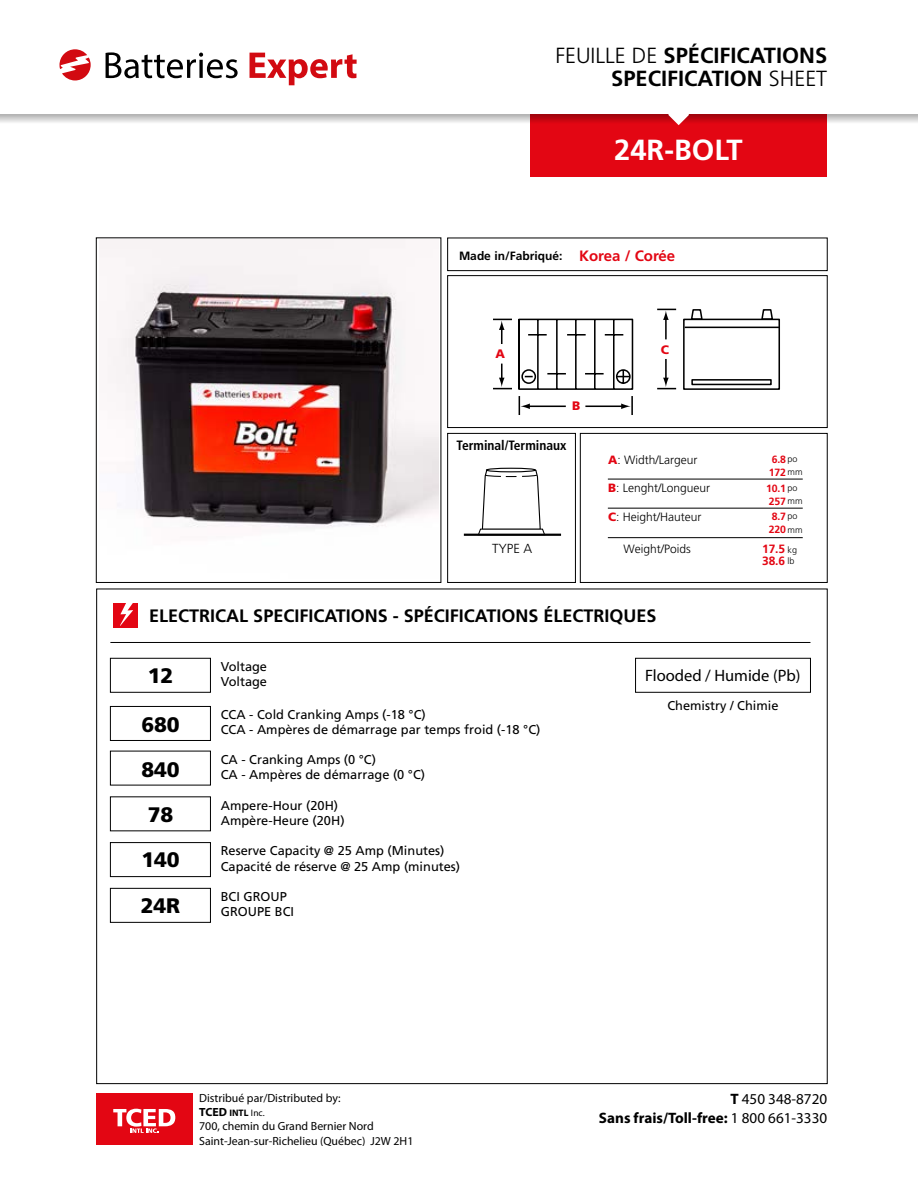
<style>
.page{position:relative;width:918px;height:1188px;background:#fff}
.page>*{position:absolute;margin:0;border:0;box-sizing:border-box;transform-origin:0 0}
.t1{font:700 29.1px "Frutiger LT Std";color:#fff}
.t2{font:700 21.9px "Frutiger LT Std";color:#000}
.t3{font:900 21px/44.5px "Frutiger LT Std";letter-spacing:-.01em;color:#000}
.t4{font:700 18px "Frutiger LT Std";color:#000}
.t5{font:16.5px "Myriad Pro";color:#000}
.t6{font:15.15px/18.1px "Myriad Pro";color:#000;text-align:right}
.t7{font:700 15px "Frutiger LT Std";color:#e30613}
.t8{font:700 condensed 13.5px "Frutiger LT Std";color:#000}
.t9{font:300 13.05px "Frutiger LT Std";color:#000}
.t10{font:12.75px/14.9px "Frutiger LT Std";color:#000}
.t11{font:900 12.3px "Frutiger LT Std";color:#e30613}
.t12{font:300 12px "Frutiger LT Std";color:#000}
.t13{font:700 12px "Frutiger LT Std";color:#000}
.t14{font:700 12px/12px "Frutiger LT Std";color:#e30613}
.t15{font:11.85px/14.2px "Myriad Pro";color:#000}
.t16{font:700 10.5px/12.6px "Frutiger LT Std";letter-spacing:-.01em;color:#e30613}
.t17{font:300 9px/13.6px "Frutiger LT Std";color:#000}
.s1{font-weight:300}
.s2{font-weight:900;color:#e30613}
.s3{font-weight:700}
.s4{font-weight:700;font-size:9.45px}
.s5{font-size:9.45px}
</style>
<div class="page">
<div style="left:530px;top:115px;width:297px;height:62px;background:#e30613"></div>
<svg style="left:0;top:114px;width:918px;height:9px"></svg>
<svg style="left:668px;top:114px;width:21px;height:11px"></svg>
<div style="left:113px;top:603px;width:25px;height:25px;background:#e30613"></div>
<svg style="left:120px;top:603px;width:13px;height:23px"></svg>
<div style="left:110px;top:658px;width:101px;height:35px;border:1px solid #000"></div>
<div style="left:635px;top:658px;width:176px;height:35px;border:1px solid #000"></div>
<div style="left:110px;top:706px;width:101px;height:35px;border:1px solid #000"></div>
<div style="left:110px;top:842px;width:101px;height:35px;border:1px solid #000"></div>
<div style="left:110px;top:888px;width:101px;height:35px;border:1px solid #000"></div>
<div style="left:447px;top:238px;width:381px;height:33px;border:1px solid #000"></div>
<div style="left:96px;top:1093px;width:96px;height:52px;background:#e30613"></div>
<svg style="left:113px;top:1109px;width:62px;height:24px"></svg>
<hr style="left:110px;top:642px;width:700px;height:1px;background:#000">
<svg style="left:59px;top:49px;width:32px;height:31px"></svg>
<svg style="left:106px;top:52px;width:132px;height:26px"></svg>
<svg style="left:250px;top:53px;width:107px;height:32px"></svg>
<div style="left:580px;top:433px;width:248px;height:150px;border:1px solid #000"></div>
<div style="left:447px;top:275px;width:381px;height:153px;border:1px solid #000"></div>
<div style="left:447px;top:433px;width:129px;height:150px;border:1px solid #000"></div>
<hr style="left:608px;top:479px;width:195px;height:1px;background:#000">
<hr style="left:608px;top:508px;width:195px;height:1px;background:#000">
<hr style="left:608px;top:537px;width:195px;height:1px;background:#000">
<div style="left:96px;top:237px;width:345px;height:346px;border:1px solid #000"></div>
<img style="left:99px;top:240px;width:339px;height:288px">
<svg style="left:493px;top:309px;width:287px;height:106px"></svg>
<svg style="left:477px;top:468px;width:69px;height:66px"></svg>
<hr style="left:464px;top:534px;width:97px;height:2px;background:#000">
<h2 class="t2" style="left:555px;top:43px;width:273px"><span class="s1">FEUILLE DE</span> SPÉCIFICATIONS</h2>
<h2 class="t2" style="left:611px;top:65px;width:217px">SPECIFICATION <span class="s1">SHEET</span></h2>
<h1 class="t1" style="left:614px;top:132px;width:130px">24R-BOLT</h1>
<p class="t13" style="left:459px;top:248px;width:105px">Made in/Fabriqué:</p>
<p class="t7" style="left:579px;top:247px;width:98px">Korea / Corée</p>
<p class="t11" style="left:495px;top:347px;width:11px">A</p>
<p class="t11" style="left:572px;top:398px;width:10px">B</p>
<p class="t11" style="left:661px;top:342px;width:10px">C</p>
<p class="t8" style="left:457px;top:437px;width:111px">Terminal/Terminaux</p>
<p class="t9" style="left:492px;top:541px;width:42px">TYPE A</p>
<p class="t12" style="left:608px;top:453px;width:91px"><span class="s2">A</span>: Width/Largeur</p>
<p class="t12" style="left:608px;top:482px;width:104px"><span class="s2">B</span>: Lenght/Longueur</p>
<p class="t12" style="left:608px;top:510px;width:95px"><span class="s2">C</span>: Height/Hauteur</p>
<p class="t12" style="left:624px;top:542px;width:69px">Weight/Poids</p>
<h3 class="t4" style="left:149px;top:605px;width:509px">ELECTRICAL SPECIFICATIONS - SPÉCIFICATIONS ÉLECTRIQUES</h3>
<p class="t16" style="left:769px;top:453px;width:19px">6.8<br>172</p>
<p class="t16" style="left:766px;top:482px;width:22px">10.1<br>257</p>
<p class="t16" style="left:769px;top:510px;width:19px">8.7<br>220</p>
<p class="t14" style="left:762px;top:542px;width:24px">17.5<br>38.6</p>
<p class="t17" style="left:788px;top:452px;width:16px">po mm</p>
<p class="t17" style="left:788px;top:481px;width:16px">po mm</p>
<p class="t17" style="left:788px;top:509px;width:16px">po mm</p>
<p class="t17" style="left:788px;top:554px;width:9px">lb</p>
<p class="t17" style="left:788px;top:543px;width:11px">kg</p>
<h3 class="t3" style="left:148px;top:654px;width:27px">12</h3>
<h3 class="t3" style="left:142px;top:702px;width:40px">680<br>840</h3>
<h3 class="t3" style="left:148px;top:792px;width:27px">78</h3>
<h3 class="t3" style="left:142px;top:838px;width:40px">140</h3>
<h3 class="t3" style="left:141px;top:883px;width:41px">24R</h3>
<p class="t10" style="left:221px;top:659px;width:48px">Voltage<br>Voltage</p>
<p class="t10" style="left:221px;top:707px;width:321px">CCA - Cold Cranking Amps (-18 °C)<br>CCA - Ampères de démarrage par temps froid (-18 °C)</p>
<p class="t10" style="left:221px;top:752px;width:206px">CA - Cranking Amps (0 °C)<br>CA - Ampères de démarrage (0 °C)</p>
<p class="t10" style="left:221px;top:798px;width:125px;line-height:15.3px">Ampere-Hour (20H)<br>Ampère-Heure (20H)</p>
<p class="t10" style="left:221px;top:843px;width:241px;line-height:15.3px">Reserve Capacity @ 25 Amp (Minutes)<br>Capacité de réserve @ 25 Amp (minutes)</p>
<p class="t10" style="left:221px;top:889px;width:75px">BCI GROUP<br>GROUPE BCI</p>
<p class="t5" style="left:645px;top:665px;width:157px">Flooded / Humide (Pb)</p>
<p class="t10" style="left:667px;top:698px;width:113px">Chemistry / Chimie</p>
<p class="t15" style="left:199px;top:1090px;width:216px">Distribué par/Distributed by:<br><span class="s3">TCED</span> <span class="s4">INTL</span> <span class="s5">Inc.<br></span>700, chemin du Grand Bernier Nord<br>Saint-Jean-sur-Richelieu (Québec) J2W 2H1</p>
<p class="t6" style="left:599px;top:1090px;width:230px"><span class="s3">T</span> 450 348-8720<br><span class="s3">Sans frais/Toll-free:</span> 1 800 661-3330</p>
</div>
